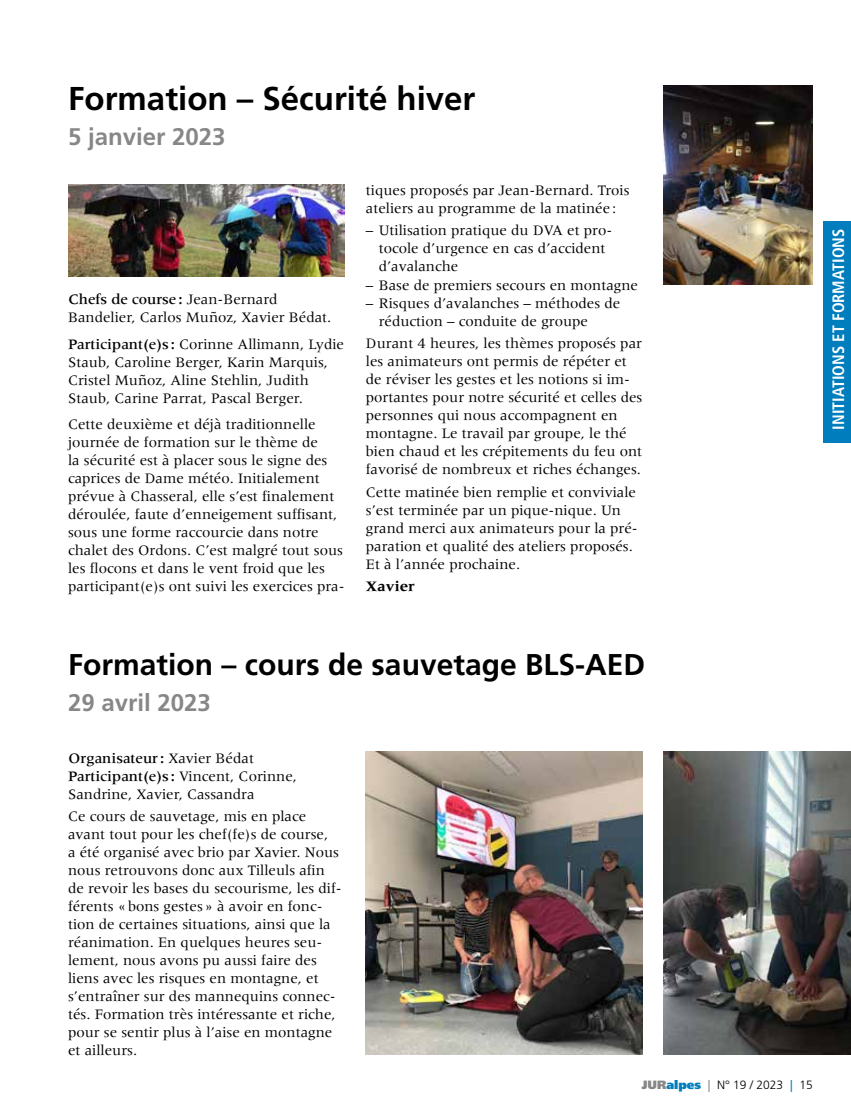
<style>
.page{position:relative;width:851px;height:1106px;background:#fff}
.page>*{position:absolute;margin:0;border:0;box-sizing:border-box;transform-origin:0 0}
.t1{font:700 33px "Frutiger LT Std";color:#000}
.t2{font:700 30px "Frutiger LT Std";color:#000}
.t3{font:700 24px "Frutiger LT Std";color:#868786}
.t4{font:700 condensed 16.5px "Frutiger LT Std";color:#fff}
.t5{font:15px/18px "Meridien";color:#000}
.t6{font:700 15px "Meridien LT";color:#000}
.t7{font:300 12px "Frutiger LT Std";color:#000}
.s1{font-weight:500}
.s2{font-weight:900;color:#868786}
.s3{font-weight:900;color:#007dbd}
.s4{font-weight:400;color:#868786}
.s5{font-weight:400;color:#007dbd}
</style>
<div class="page">
<div style="left:823px;top:221px;width:27px;height:221px;background:#007dbd"></div>
<img style="left:68px;top:184px;width:276px;height:92px">
<img style="left:663px;top:86px;width:149px;height:198px">
<img style="left:366px;top:752px;width:276px;height:302px">
<img style="left:663px;top:752px;width:187px;height:302px">
<h1 class="t1" style="left:68px;top:79px;width:409px">Formation – Sécurité hiver</h1>
<h3 class="t3" style="left:68px;top:123px;width:159px">5 janvier 2023</h3>
<p class="t5" style="left:68px;top:290px;width:265px"><span class="s1">Chefs de course :</span> Jean-Bernard<br>Bandelier, Carlos Muñoz, Xavier Bédat.</p>
<p class="t5" style="left:68px;top:335px;width:277px"><span class="s1">Participant(e)s :</span> Corinne Allimann, Lydie Staub, Caroline Berger, Karin Marquis, Cristel Muñoz, Aline Stehlin, Judith Staub, Carine Parrat, Pascal Berger.</p>
<p class="t5" style="left:68px;top:415px;width:278px">Cette deuxième et déjà traditionnelle journée de formation sur le thème de<br>la sécurité est à placer sous le signe des caprices de Dame météo. Initialement prévue à Chasseral, elle s’est finalement déroulée, faute d’enneigement suffisant, sous une forme raccourcie dans notre chalet des Ordons. C’est malgré tout sous les flocons et dans le vent froid que les participant(e)s ont suivi les exercices pra-</p>
<p class="t5" style="left:366px;top:181px;width:265px">tiques proposés par Jean-Bernard. Trois ateliers au programme de la matinée :</p>
<p class="t5" style="left:378px;top:221px;width:235px;text-indent:-13px">– Utilisation pratique du DVA et pro&shy;tocole d’urgence en cas d’accident d’avalanche</p>
<p class="t5" style="left:366px;top:276px;width:273px">– Base de premiers secours en montagne</p>
<p class="t5" style="left:378px;top:294px;width:243px;text-indent:-13px">– Risques d’avalanches – méthodes de réduction – conduite de groupe</p>
<p class="t5" style="left:366px;top:334px;width:278px">Durant 4 heures, les thèmes proposés par les animateurs ont permis de répéter et de réviser les gestes et les notions si im&shy;portantes pour notre sécurité et celles des personnes qui nous accompagnent en montagne. Le travail par groupe, le thé bien chaud et les crépitements du feu ont favorisé de nombreux et riches échanges.</p>
<p class="t5" style="left:366px;top:483px;width:273px">Cette matinée bien remplie et conviviale s’est terminée par un pique-nique. Un grand merci aux animateurs pour la pré&shy;paration et qualité des ateliers proposés.<br>Et à l’année prochaine.</p>
<p class="t6" style="left:366px;top:578px;width:50px">Xavier</p>
<p class="t4" style="left:828px;top:429px;width:202px;rotate:-90deg">INITIATIONS ET FORMATIONS</p>
<h2 class="t2" style="left:68px;top:647px;width:578px">Formation – cours de sauvetage BLS-AED</h2>
<h3 class="t3" style="left:68px;top:688px;width:144px">29 avril 2023</h3>
<p class="t5" style="left:68px;top:748px;width:230px"><span class="s1">Organisateur:</span> Xavier Bédat<br><span class="s1">Participant(e)s :</span> Vincent, Corinne,<br>Sandrine, Xavier, Cassandra</p>
<p class="t5" style="left:68px;top:807px;width:275px">Ce cours de sauvetage, mis en place avant tout pour les chef(fe)s de course,<br>a été organisé avec brio par Xavier. Nous nous retrouvons donc aux Tilleuls afin de revoir les bases du secourisme, les dif&shy;férents «bons gestes» à avoir en fonc&shy;tion de certaines situations, ainsi que la réanimation. En quelques heures seu&shy;lement, nous avons pu aussi faire des liens avec les risques en montagne, et s’entraîner sur des mannequins connec&shy;tés. Formation très intéressante et riche, pour se sentir plus à l’aise en montagne et ailleurs.</p>
<p class="t7" style="left:641px;top:1078px;width:172px"><span class="s2">JUR</span><span class="s3">alpes</span> <span class="s4">|</span> N° 19 / 2023 <span class="s5">|</span> 15</p>
</div>
